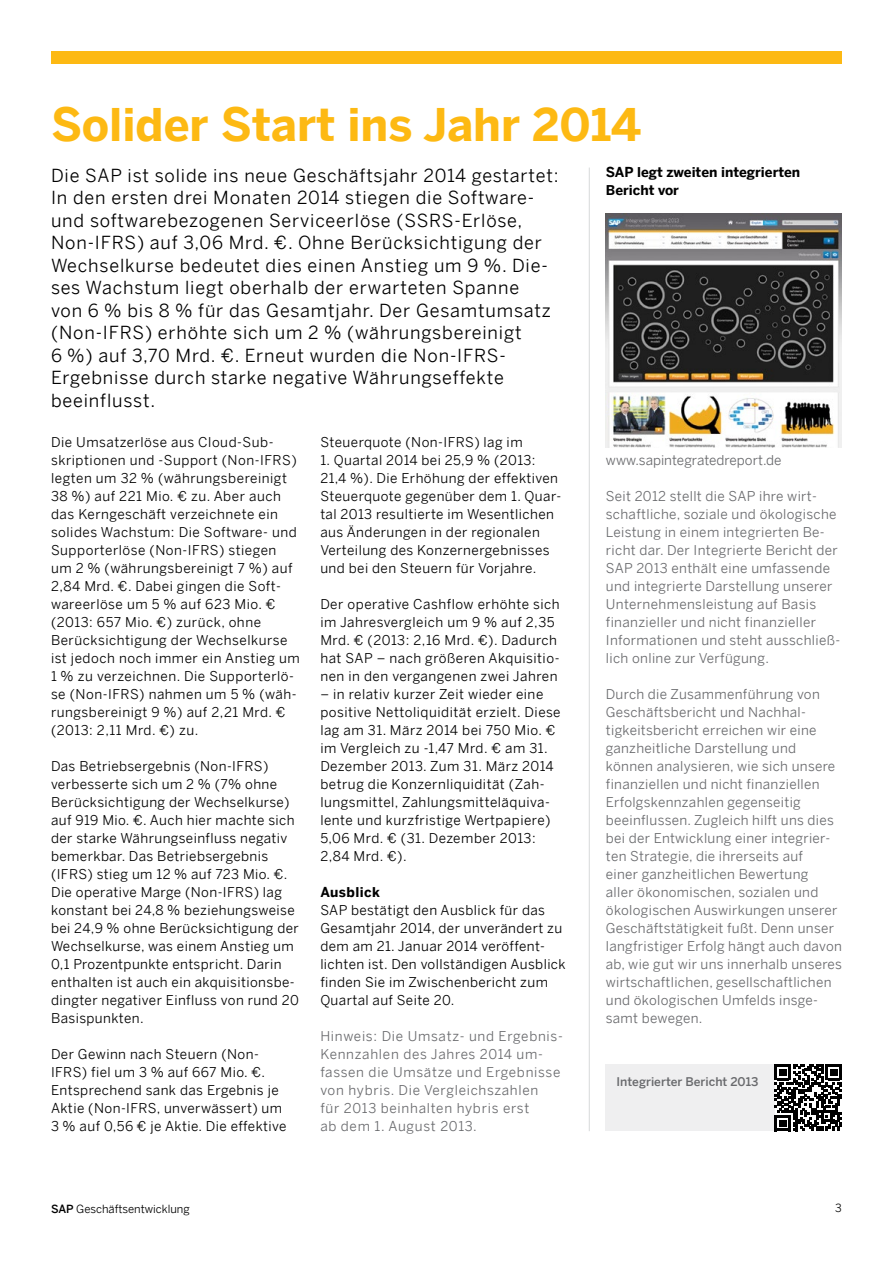
<style>
.page{position:relative;width:893px;height:1263px;background:#fff}
.page>*{position:absolute;margin:0;border:0;box-sizing:border-box;transform-origin:0 0}
.t1{font:700 45px "Benton Sans";color:#fdb913}
.t2{font:18px/22.5px "Benton Sans";letter-spacing:.045em;color:#000}
.t3{font:13.5px/18px "Benton Sans";letter-spacing:.03em;color:#000}
.t4{font:13.5px/18px "Benton Sans";letter-spacing:.02em;color:#696a6d}
.t5{font:13.5px/18px "Benton Sans";letter-spacing:.055em;color:#696a6d}
.t6{font:700 13.5px/18px "Benton Sans";color:#000}
.t7{font:13.5px "Benton Sans";color:#696a6d}
.t8{font:700 13.5px "Benton Sans";letter-spacing:.03em;color:#000}
.t9{font:500 12px "Benton Sans";color:#696a6d}
.t10{font:11.25px "Benton Sans";color:#000}
.s1{font-weight:500}
</style>
<div class="page">
<img style="left:606px;top:213px;width:236px;height:234px">
<div style="left:606px;top:1064px;width:169px;height:67px;background:#efeff0"></div>
<svg style="left:775px;top:1064px;width:67px;height:67px"></svg>
<hr style="left:589px;top:168px;width:1px;height:963px;background:#d7d9da">
<div style="left:51px;top:51px;width:791px;height:13px;background:#fdb913"></div>
<h1 class="t1" style="left:51px;top:92px;width:592px">Solider Start ins Jahr 2014</h1>
<p class="t2" style="left:51px;top:163px;width:509px">Die SAP ist solide ins neue Geschäftsjahr 2014 gestartet:<br>In den ersten drei Monaten 2014 stiegen die Software&shy;und softwarebezogenen Serviceerlöse (SSRS-Erlöse, Non-IFRS) auf 3,06 Mrd. €. Ohne Berücksichtigung der Wechselkurse bedeutet dies einen Anstieg um 9 %. Die&shy;ses Wachstum liegt oberhalb der erwarteten Spanne<br>von 6 % bis 8 % für das Gesamtjahr. Der Gesamtumsatz (Non-IFRS) erhöhte sich um 2 % (währungsbereinigt<br>6 %) auf 3,70 Mrd. €. Erneut wurden die Non-IFRS-Ergebnisse durch starke negative Währungseffekte beeinflusst.</p>
<p class="t3" style="left:51px;top:432px;width:250px">Die Umsatzerlöse aus Cloud-Sub&shy;skriptionen und -Support (Non-IFRS) legten um 32 % (währungsbereinigt 38 %) auf 221 Mio. € zu. Aber auch das Kerngeschäft verzeichnete ein solides Wachstum: Die Software- und Supporterlöse (Non-IFRS) stiegen um 2 % (währungsbereinigt 7 %) auf 2,84 Mrd. €. Dabei gingen die Soft&shy;wareerlöse um 5 % auf 623 Mio. € (2013: 657 Mio. €) zurück, ohne Berücksichtigung der Wechselkurse ist jedoch noch immer ein Anstieg um 1 % zu verzeichnen. Die Supporterlö&shy;se (Non-IFRS) nahmen um 5 % (wäh&shy;rungsbereinigt 9 %) auf 2,21 Mrd. € (2013: 2,11 Mrd. €) zu.</p>
<p class="t3" style="left:51px;top:756px;width:249px">Das Betriebsergebnis (Non-IFRS) verbesserte sich um 2 % (7% ohne Berücksichtigung der Wechselkurse) auf 919 Mio. €. Auch hier machte sich der starke Währungseinfluss negativ bemerkbar. Das Betriebsergebnis (IFRS) stieg um 12 % auf 723 Mio. €.<br>Die operative Marge (Non-IFRS) lag konstant bei 24,8 % beziehungsweise bei 24,9 % ohne Berücksichtigung der Wechselkurse, was einem Anstieg um 0,1 Prozentpunkte entspricht. Darin enthalten ist auch ein akquisitionsbe&shy;dingter negativer Einfluss von rund 20<br>Basispunkten.</p>
<p class="t3" style="left:51px;top:1044px;width:237px">Der Gewinn nach Steuern (Non-<br>IFRS) fiel um 3 % auf 667 Mio. €.<br>Entsprechend sank das Ergebnis je<br>Aktie (Non-IFRS, unverwässert) um<br>3 % auf 0,56 € je Aktie. Die effektive</p>
<p class="t6" style="left:606px;top:163px;width:196px">SAP legt zweiten integrierten<br>Bericht vor</p>
<p class="t3" style="left:320px;top:432px;width:204px">Steuerquote (Non-IFRS) lag im</p>
<p class="t3" style="left:320px;top:450px;width:242px">1. Quartal 2014 bei 25,9 % (2013:<br>21,4 %). Die Erhöhung der effektiven Steuerquote gegenüber dem 1. Quar&shy;tal 2013 resultierte im Wesentlichen aus Änderungen in der regionalen Verteilung des Konzernergebnisses und bei den Steuern für Vorjahre.</p>
<p class="t3" style="left:320px;top:594px;width:241px">Der operative Cashflow erhöhte sich im Jahresvergleich um 9 % auf 2,35<br>Mrd. € (2013: 2,16 Mrd. €). Dadurch hat SAP – nach größeren Akquisitio&shy;nen in den vergangenen zwei Jahren</p>
<p class="t3" style="left:320px;top:684px;width:242px">– in relativ kurzer Zeit wieder eine positive Nettoliquidität erzielt. Diese lag am 31. März 2014 bei 750 Mio. € im Vergleich zu -1,47 Mrd. € am 31.<br>Dezember 2013. Zum 31. März 2014 betrug die Konzernliquidität (Zah&shy;lungsmittel, Zahlungsmitteläquiva&shy;lente und kurzfristige Wertpapiere)<br>5,06 Mrd. € (31. Dezember 2013:<br>2,84 Mrd. €).</p>
<p class="t8" style="left:320px;top:882px;width:61px">Ausblick</p>
<p class="t3" style="left:320px;top:900px;width:247px">SAP bestätigt den Ausblick für das Gesamtjahr 2014, der unverändert zu dem am 21. Januar 2014 veröffent&shy;lichten ist. Den vollständigen Ausblick finden Sie im Zwischenbericht zum Quartal auf Seite 20.</p>
<p class="t5" style="left:320px;top:1026px;width:244px">Hinweis: Die Umsatz- und Ergebnis-<br>Kennzahlen des Jahres 2014 um&shy;fassen die Umsätze und Ergebnisse von hybris. Die Vergleichszahlen<br>für 2013 beinhalten hybris erst<br>ab dem 1. August 2013.</p>
<p class="t7" style="left:606px;top:450px;width:177px">www.sapintegratedreport.de</p>
<p class="t4" style="left:606px;top:486px;width:236px">Seit 2012 stellt die SAP ihre wirt&shy;schaftliche, soziale und ökologische Leistung in einem integrierten Be&shy;richt dar. Der Integrierte Bericht der SAP 2013 enthält eine umfassende und integrierte Darstellung unserer Unternehmensleistung auf Basis finanzieller und nicht finanzieller Informationen und steht ausschließ&shy;lich online zur Verfügung.</p>
<p class="t4" style="left:606px;top:684px;width:238px">Durch die Zusammenführung von Geschäftsbericht und Nachhal&shy;tigkeitsbericht erreichen wir eine ganzheitliche Darstellung und können analysieren, wie sich unsere finanziellen und nicht finanziellen Erfolgskennzahlen gegenseitig beeinflussen. Zugleich hilft uns dies bei der Entwicklung einer integrier&shy;ten Strategie, die ihrerseits auf<br>einer ganzheitlichen Bewertung<br>aller ökonomischen, sozialen und ökologischen Auswirkungen unserer Geschäftstätigkeit fußt. Denn unser langfristiger Erfolg hängt auch davon ab, wie gut wir uns innerhalb unseres wirtschaftlichen, gesellschaftlichen und ökologischen Umfelds insge&shy;samt bewegen.</p>
<p class="t9" style="left:616px;top:1073px;width:143px">Integrierter Bericht 2013</p>
<p class="t10" style="left:51px;top:1200px;width:140px"><span class="s1">SAP</span> Geschäftsentwicklung</p>
<p class="t10" style="left:835px;top:1200px;width:8px">3</p>
</div>
